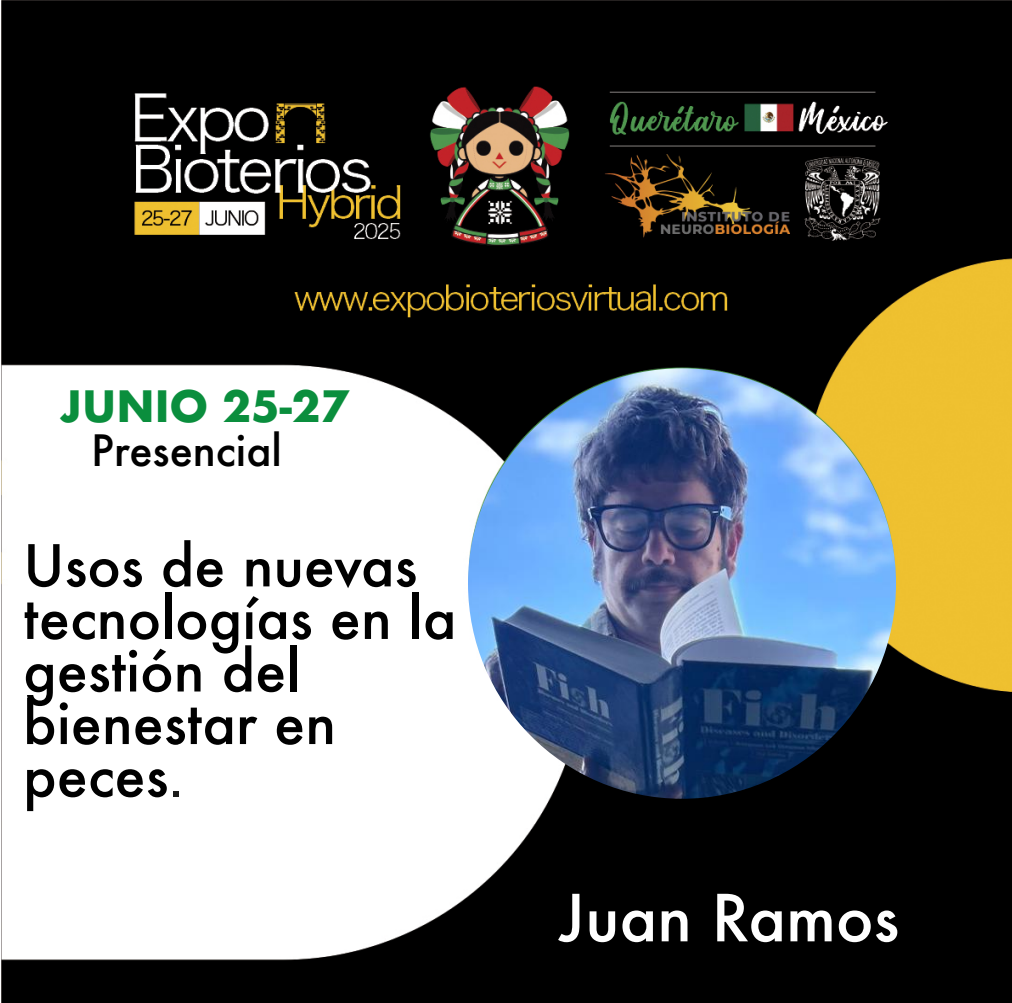
<style>
.page{position:relative;width:1012px;height:1003px;background:#fff}
.page>*{position:absolute;margin:0;border:0;box-sizing:border-box;transform-origin:0 0}
.t1{font:500 63px "Futura";color:#fff}
.t2{font:500 56px/52.5px "Futura";color:#000}
.t3{font:700 42px "Futura";color:#0a8e3d}
.t4{font:500 42px "Futura";color:#000}
.s1{font-family:"Arial";font-weight:400;color:#1c1b1a}
</style>
<div class="page">
<img style="left:1px;top:0;width:1011px;height:1002px">
<img style="left:468px;top:368px;width:428px;height:430px;border-radius:50%">
<p class="t3" style="left:60px;top:378px;width:291px">JUNIO 25-27</p>
<p class="t4" style="left:91px;top:422px;width:192px">Presencial</p>
<p class="t2" style="left:23px;top:538px;width:435px">Usos de nuevas tecnologías en la gestión del bienestar en peces<span class="s1">.</span></p>
<p class="t1" style="left:559px;top:875px;width:341px">Juan Ramos</p>
</div>
